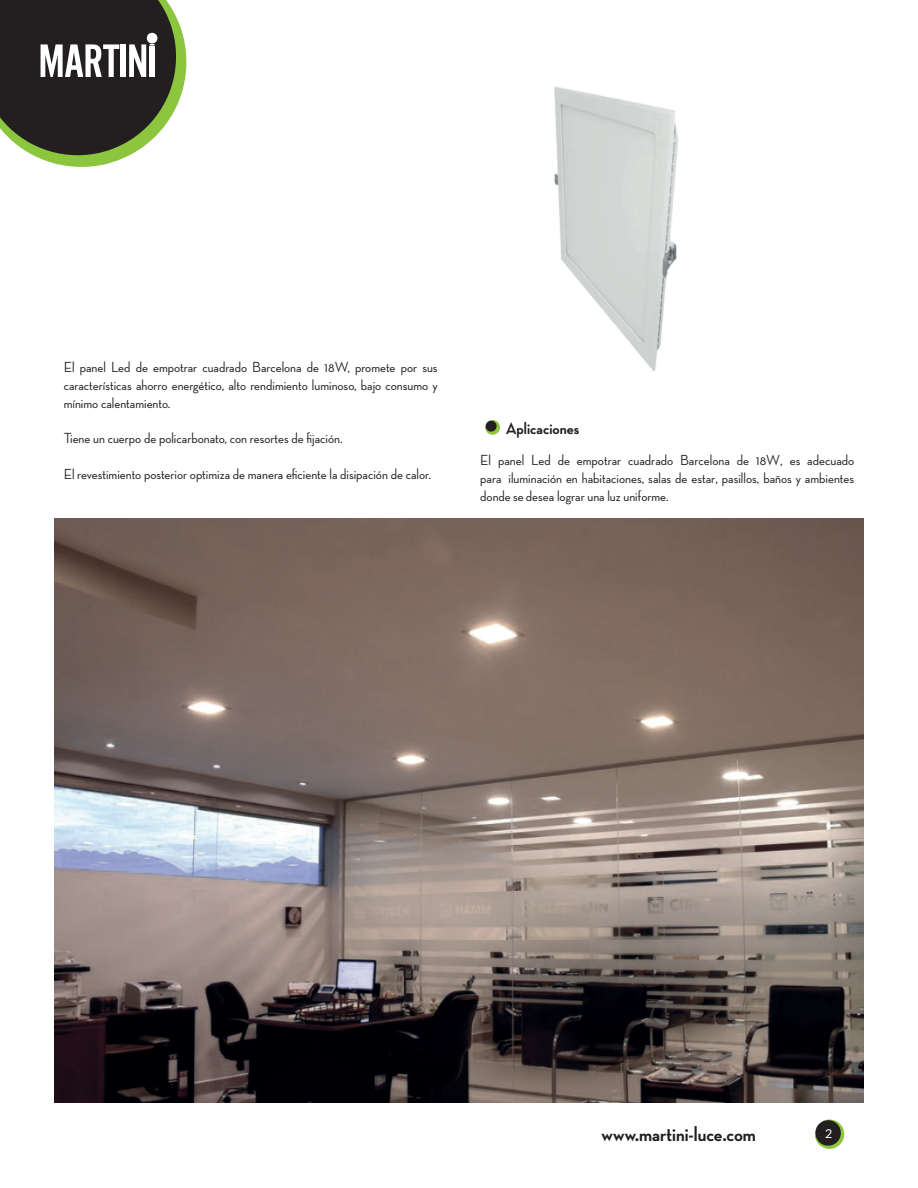
<style>
.page{position:relative;width:918px;height:1188px;background:#fff}
.page>*{position:absolute;margin:0;border:0;box-sizing:border-box;transform-origin:0 0}
.t1{font:700 21px "Neutra Disp";color:#231f20}
.t2{font:700 16.95px "Neutra Disp";color:#231f20}
.t3{font:500 16.95px "Neutra Disp";color:#fff}
.t4{font:500 14.85px/17.9px "Neutra Disp";color:#231f20;text-align:justify}
</style>
<div class="page">
<svg style="left:485px;top:420px;width:15px;height:15px"></svg>
<svg style="left:0;top:0;width:187px;height:167px"></svg>
<svg style="left:815px;top:1119px;width:29px;height:30px"></svg>
<img style="left:554px;top:86px;width:124px;height:285px">
<img style="left:54px;top:518px;width:810px;height:585px">
<p class="t4" style="left:64px;top:358px;width:375px">El panel Led de empotrar cuadrado Barcelona de 18W, promete por sus características ahorro energético, alto rendimiento luminoso, bajo consumo y mínimo calentamiento.</p>
<p class="t4" style="left:64px;top:429px;width:280px">Tiene un cuerpo de policarbonato, con resortes de fijación.</p>
<p class="t4" style="left:64px;top:465px;width:369px">El revestimiento posterior optimiza de manera eficiente la disipación de calor.</p>
<p class="t2" style="left:506px;top:419px;width:75px">Aplicaciones</p>
<p class="t4" style="left:480px;top:451px;width:376px">El panel Led de empotrar cuadrado Barcelona de 18W, es adecuado para iluminación en habitaciones, salas de estar, pasillos, baños y ambientes donde se desea lograr una luz uniforme.</p>
<h1 class="t1" style="left:602px;top:1122px;width:156px">www.martini-luce.com</h1>
<p class="t3" style="left:825px;top:1123px;width:9px">2</p>
</div>
